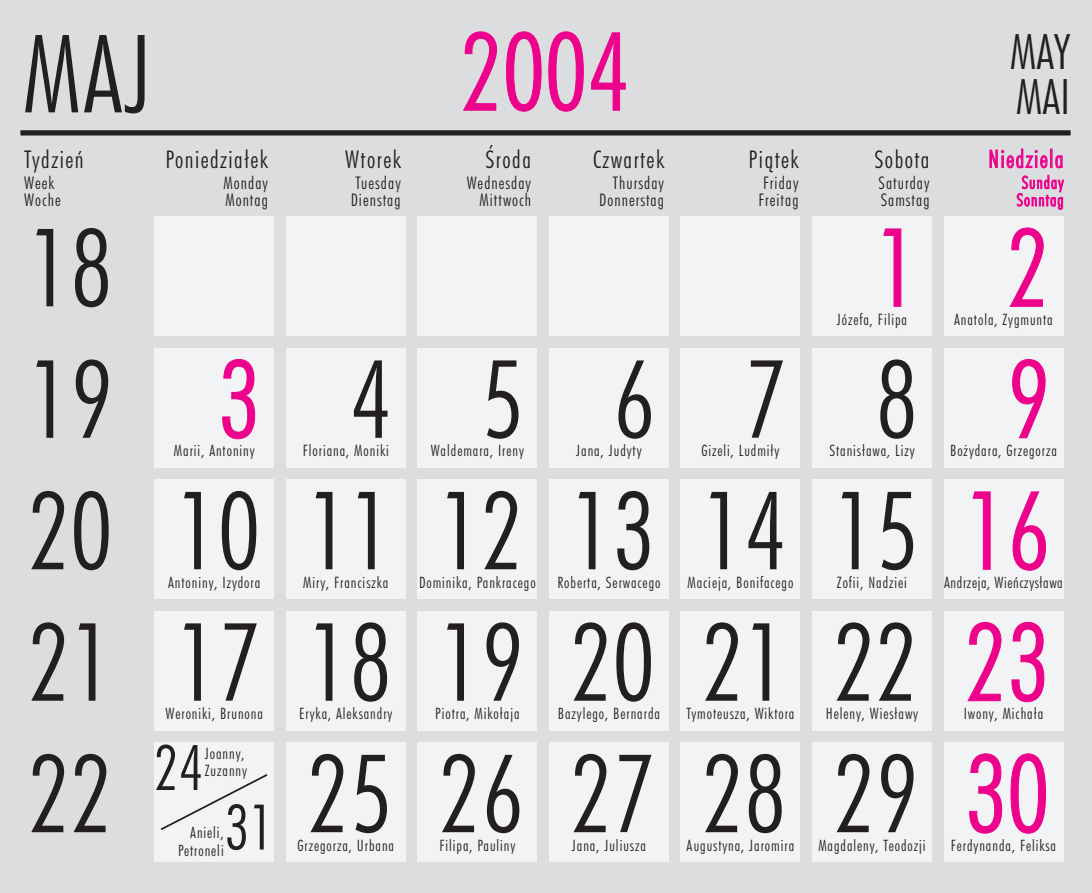
<style>
.page{position:relative;width:1092px;height:893px;background:#fff}
.page>*{position:absolute;margin:0;border:0;box-sizing:border-box;transform-origin:0 0}
.t1{font:300 condensed 108.5px/131.4px "Futura PL";color:#231f20}
.t2{font:300 condensed 108.5px "Futura PL";color:#ed028c}
.t3{font:300 condensed 63px "Futura PL";color:#231f20}
.t4{font:300 condensed 49px/45.5px "Futura PL";color:#231f20}
.t5{font:300 condensed 24.5px "Futura PL";letter-spacing:.06em;color:#231f20}
.t6{font:300 condensed 24.5px "Futura PL";letter-spacing:.06em;color:#ed028c}
.t7{font:300 condensed 17.5px/17.5px "Futura PL";letter-spacing:.06em;color:#231f20}
.t8{font:300 condensed 17.5px/17.5px "Futura PL";letter-spacing:.06em;color:#ed028c}
.t9{font:300 condensed 15.75px/17.5px "Futura PL";letter-spacing:.06em;color:#231f20}
.t10{font:300 condensed 15.75px "Futura PL";letter-spacing:.04em;color:#231f20}
.s1{color:#ed028c}
</style>
<div class="page">
<div style="left:0;top:0;width:1091px;height:893px;background:#dcdddf"></div>
<div style="left:155px;top:217px;width:119px;height:119px;background:#f2f3f4"></div>
<div style="left:286px;top:217px;width:119px;height:119px;background:#f2f3f4"></div>
<div style="left:418px;top:217px;width:119px;height:119px;background:#f2f3f4"></div>
<div style="left:549px;top:217px;width:119px;height:119px;background:#f2f3f4"></div>
<div style="left:680px;top:217px;width:120px;height:119px;background:#f2f3f4"></div>
<div style="left:812px;top:217px;width:119px;height:119px;background:#f2f3f4"></div>
<div style="left:943px;top:217px;width:119px;height:119px;background:#f2f3f4"></div>
<div style="left:155px;top:348px;width:119px;height:119px;background:#f2f3f4"></div>
<div style="left:286px;top:348px;width:119px;height:119px;background:#f2f3f4"></div>
<div style="left:418px;top:348px;width:119px;height:119px;background:#f2f3f4"></div>
<div style="left:549px;top:348px;width:119px;height:119px;background:#f2f3f4"></div>
<div style="left:680px;top:348px;width:120px;height:119px;background:#f2f3f4"></div>
<div style="left:812px;top:348px;width:119px;height:119px;background:#f2f3f4"></div>
<div style="left:943px;top:348px;width:119px;height:119px;background:#f2f3f4"></div>
<div style="left:155px;top:480px;width:119px;height:119px;background:#f2f3f4"></div>
<div style="left:286px;top:480px;width:119px;height:119px;background:#f2f3f4"></div>
<div style="left:418px;top:480px;width:119px;height:119px;background:#f2f3f4"></div>
<div style="left:549px;top:480px;width:119px;height:119px;background:#f2f3f4"></div>
<div style="left:680px;top:480px;width:120px;height:119px;background:#f2f3f4"></div>
<div style="left:812px;top:480px;width:119px;height:119px;background:#f2f3f4"></div>
<div style="left:943px;top:480px;width:119px;height:119px;background:#f2f3f4"></div>
<div style="left:155px;top:611px;width:119px;height:119px;background:#f2f3f4"></div>
<div style="left:286px;top:611px;width:119px;height:119px;background:#f2f3f4"></div>
<div style="left:418px;top:611px;width:119px;height:119px;background:#f2f3f4"></div>
<div style="left:549px;top:611px;width:119px;height:119px;background:#f2f3f4"></div>
<div style="left:680px;top:611px;width:120px;height:119px;background:#f2f3f4"></div>
<div style="left:812px;top:611px;width:119px;height:119px;background:#f2f3f4"></div>
<div style="left:943px;top:611px;width:119px;height:119px;background:#f2f3f4"></div>
<div style="left:155px;top:743px;width:119px;height:119px;background:#f2f3f4"></div>
<div style="left:286px;top:743px;width:119px;height:119px;background:#f2f3f4"></div>
<div style="left:418px;top:743px;width:119px;height:119px;background:#f2f3f4"></div>
<div style="left:549px;top:743px;width:119px;height:119px;background:#f2f3f4"></div>
<div style="left:680px;top:743px;width:120px;height:119px;background:#f2f3f4"></div>
<div style="left:943px;top:743px;width:119px;height:119px;background:#f2f3f4"></div>
<div style="left:812px;top:743px;width:119px;height:119px;background:#f2f3f4"></div>
<svg style="left:463px;top:31px;width:34px;height:80px"></svg>
<svg style="left:506px;top:31px;width:36px;height:81px"></svg>
<svg style="left:548px;top:31px;width:36px;height:81px"></svg>
<svg style="left:591px;top:32px;width:35px;height:79px"></svg>
<svg style="left:883px;top:228px;width:18px;height:79px"></svg>
<svg style="left:1009px;top:227px;width:34px;height:80px"></svg>
<svg style="left:222px;top:359px;width:33px;height:81px"></svg>
<svg style="left:1012px;top:359px;width:33px;height:80px"></svg>
<svg style="left:972px;top:491px;width:18px;height:79px"></svg>
<svg style="left:1012px;top:491px;width:34px;height:80px"></svg>
<svg style="left:967px;top:621px;width:34px;height:81px"></svg>
<svg style="left:1011px;top:621px;width:33px;height:82px"></svg>
<svg style="left:969px;top:753px;width:33px;height:81px"></svg>
<svg style="left:1010px;top:753px;width:36px;height:81px"></svg>
<div style="left:20px;top:130px;width:1050px;height:5px;background:#231f20"></div>
<svg style="left:160px;top:774px;width:108px;height:56px"></svg>
<svg style="left:989px;top:148px;width:75px;height:62px"></svg>
<h1 class="t1" style="left:23px;top:7px;width:131px">MAJ</h1>
<h1 class="t2" style="left:460px;top:6px;width:170px">2004</h1>
<h3 class="t4" style="left:1010px;top:28px;width:61px">MAY<br>MAI</h3>
<h3 class="t5" style="left:24px;top:144px;width:61px">Tydzieƒ</h3>
<p class="t7" style="left:24px;top:174px;width:38px">Week<br>Woche</p>
<h1 class="t1" style="left:28px;top:201px;width:86px">18</h1>
<p class="t9" style="left:836px;top:310px;width:72px">Józefa, Filipa</p>
<h3 class="t5" style="left:485px;top:144px;width:47px">Âroda</h3>
<p class="t7" style="left:466px;top:173px;width:66px;text-align:right">Wednesday<br>Mittwoch</p>
<h3 class="t5" style="left:165px;top:144px;width:104px">Poniedziałek</h3>
<p class="t7" style="left:223px;top:173px;width:46px">Monday<br>Montag</p>
<h3 class="t5" style="left:345px;top:144px;width:57px">Wtorek</h3>
<p class="t7" style="left:351px;top:173px;width:51px">Tuesday<br>Dienstag</p>
<h3 class="t5" style="left:593px;top:144px;width:72px">Czwartek</h3>
<p class="t7" style="left:599px;top:173px;width:66px;text-align:right">Thursday<br>Donnerstag</p>
<h3 class="t5" style="left:748px;top:144px;width:51px">Piàtek</h3>
<p class="t7" style="left:758px;top:173px;width:42px">Friday<br>Freitag</p>
<h3 class="t5" style="left:874px;top:144px;width:57px">Sobota</h3>
<p class="t7" style="left:878px;top:173px;width:52px">Saturday<br>Samstag</p>
<h3 class="t6" style="left:988px;top:144px;width:77px">Niedziela</h3>
<p class="t8" style="left:1016px;top:173px;width:48px">Sunday<br>Sonntag</p>
<h1 class="t2" style="left:1007px;top:202px;width:44px">2</h1>
<h1 class="t2" style="left:875px;top:202px;width:44px">1</h1>
<p class="t9" style="left:954px;top:310px;width:100px">Anatola, Zygmunta</p>
<h1 class="t1" style="left:28px;top:333px;width:176px">19<br>20<br>21<br>22 <sup>24</sup></h1>
<h1 class="t2" style="left:218px;top:333px;width:44px">3</h1>
<h1 class="t1" style="left:875px;top:333px;width:44px">8</h1>
<h1 class="t2" style="left:1007px;top:333px;width:44px">9</h1>
<h1 class="t1" style="left:349px;top:333px;width:44px">4</h1>
<h1 class="t1" style="left:481px;top:333px;width:44px">5</h1>
<h1 class="t1" style="left:612px;top:333px;width:44px">6</h1>
<h1 class="t1" style="left:744px;top:333px;width:44px">7</h1>
<p class="t9" style="left:303px;top:442px;width:88px">Floriana, Moniki</p>
<p class="t9" style="left:431px;top:442px;width:95px">Waldemara, Ireny</p>
<p class="t9" style="left:576px;top:442px;width:67px">Jana, Judyty</p>
<p class="t9" style="left:701px;top:442px;width:79px">Gizeli, Ludmiły</p>
<p class="t9" style="left:829px;top:442px;width:87px">Stanisława, Lizy</p>
<p class="t9" style="left:950px;top:442px;width:108px">Bo˝ydara, Grzegorza</p>
<p class="t9" style="left:174px;top:442px;width:82px">Marii, Antoniny</p>
<h1 class="t1" style="left:176px;top:464px;width:875px">10 11 12 13 14 15 <span class="s1">16</span></h1>
<p class="t9" style="left:303px;top:573px;width:87px">Miry, Franciszka</p>
<p class="t9" style="left:419px;top:573px;width:118px">Dominika, Pankracego</p>
<p class="t9" style="left:557px;top:573px;width:105px">Roberta, Serwacego</p>
<p class="t9" style="left:687px;top:573px;width:107px">Macieja, Bonifacego</p>
<p class="t9" style="left:836px;top:573px;width:72px">Zofii, Nadziei</p>
<p class="t10" style="left:944px;top:572px;width:120px">Andrzeja, Wieƒczysława</p>
<p class="t9" style="left:168px;top:573px;width:94px">Antoniny, Izydora</p>
<h1 class="t1" style="left:176px;top:596px;width:875px">17 18 19 20 21 22 <span class="s1">23</span></h1>
<p class="t9" style="left:299px;top:705px;width:95px">Eryka, Aleksandry</p>
<p class="t9" style="left:435px;top:705px;width:86px">Piotra, Mikołaja</p>
<p class="t9" style="left:557px;top:705px;width:104px">Bazylego, Bernarda</p>
<p class="t9" style="left:686px;top:705px;width:110px">Tymoteusza, Wiktora</p>
<p class="t9" style="left:825px;top:705px;width:94px">Heleny, Wiesławy</p>
<p class="t9" style="left:963px;top:705px;width:81px">Iwony, Michała</p>
<p class="t9" style="left:166px;top:705px;width:99px">Weroniki, Brunona</p>
<p class="t9" style="left:205px;top:744px;width:44px">Joanny,<br>Zuzanny</p>
<h1 class="t1" style="left:307px;top:727px;width:743px">25 26 27 28 29 <span class="s1">30</span></h1>
<p class="t9" style="left:439px;top:836px;width:77px">Filipa, Pauliny</p>
<p class="t9" style="left:572px;top:836px;width:75px">Jana, Juliusza</p>
<p class="t9" style="left:686px;top:836px;width:109px">Augustyna, Jaromira</p>
<p class="t9" style="left:818px;top:836px;width:109px">Magdaleny, Teodozji</p>
<p class="t9" style="left:950px;top:836px;width:107px">Ferdynanda, Feliksa</p>
<h2 class="t3" style="left:224px;top:789px;width:51px">31</h2>
<p class="t9" style="left:190px;top:823px;width:35px">Anieli,</p>
<p class="t9" style="left:297px;top:836px;width:98px">Grzegorza, Urbana</p>
<p class="t9" style="left:178px;top:841px;width:47px">Petroneli</p>
</div>
